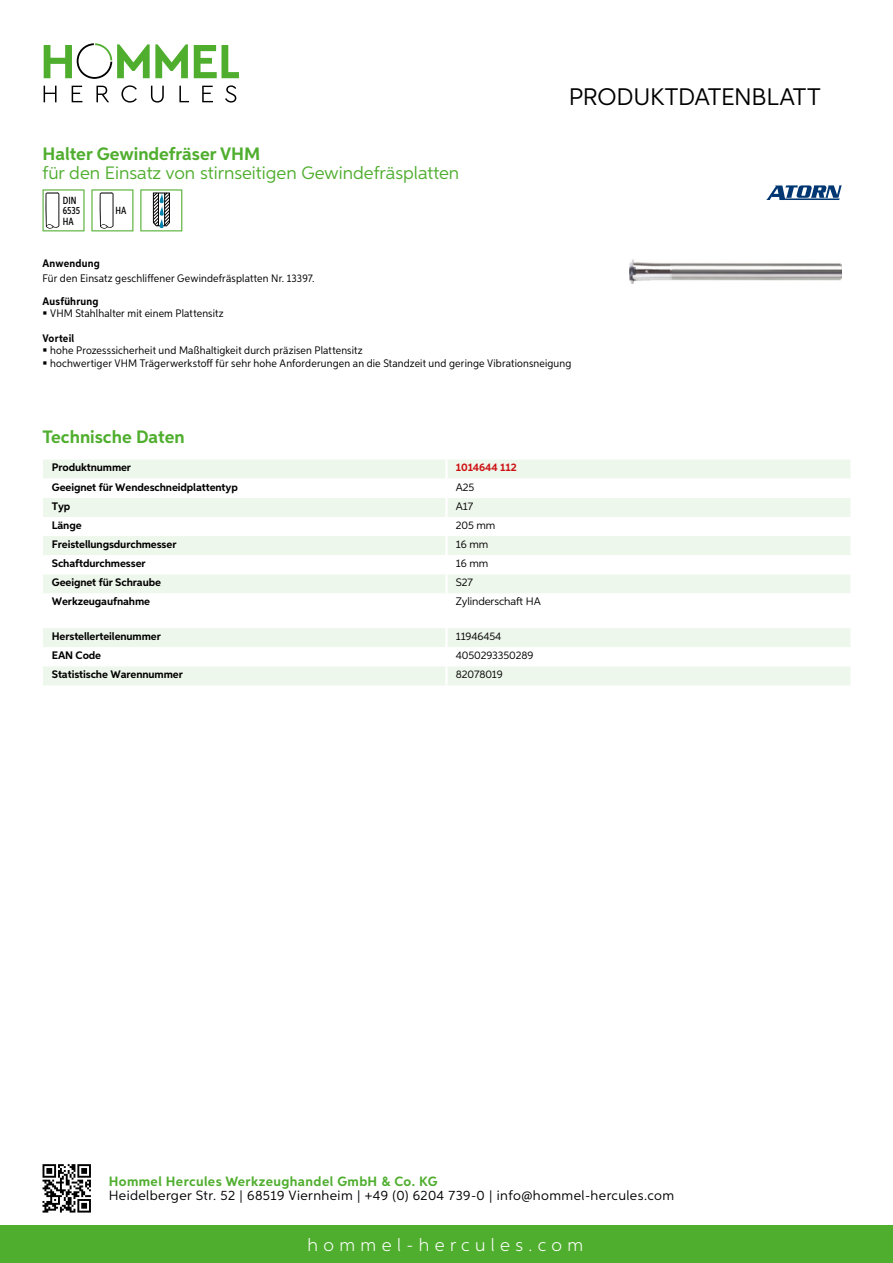
<style>
.page{position:relative;width:893px;height:1263px;background:#fff}
.page>*{position:absolute;margin:0;border:0;box-sizing:border-box;transform-origin:0 0}
.t1{font:24px "Aspira";letter-spacing:-.01em;color:#000}
.t2{font:18px "Aspira";color:#50ae2f}
.t3{font:700 18px "Aspira";color:#50ae2f}
.t4{font:300 18px "Aspira";letter-spacing:.3em;color:#fff}
.t5{font:13.5px "Aspira";letter-spacing:.03em;color:#000}
.t6{font:700 13.5px "Aspira";letter-spacing:.03em;color:#50ae2f}
.t7{font:10.95px/12.8px "Aspira Nar";letter-spacing:.015em;color:#000}
.t8{font:700 10.95px "Aspira";letter-spacing:-.01em;color:#000}
.t9{font:10.95px "Aspira";letter-spacing:-.01em;color:#000}
.t10{font:700 10.95px "Aspira Nar";letter-spacing:.02em;color:#000}
.t11{font:700 10.95px "Aspira";letter-spacing:-.01em;color:#cd1013}
.t12{font:500 10.35px/10.4px "Aspira XX Nar";color:#000}
</style>
<div class="page">
<div style="left:0;top:1226px;width:893px;height:37px;background:#50ae2f"></div>
<svg style="left:43px;top:1164px;width:48px;height:48px"></svg>
<svg style="left:194px;top:45px;width:45px;height:33px"></svg>
<svg style="left:44px;top:43px;width:144px;height:36px"></svg>
<svg style="left:44px;top:86px;width:13px;height:16px"></svg>
<svg style="left:72px;top:86px;width:10px;height:16px"></svg>
<svg style="left:96px;top:86px;width:13px;height:16px"></svg>
<svg style="left:121px;top:85px;width:16px;height:18px"></svg>
<svg style="left:151px;top:86px;width:13px;height:17px"></svg>
<svg style="left:179px;top:86px;width:10px;height:16px"></svg>
<svg style="left:202px;top:86px;width:11px;height:16px"></svg>
<svg style="left:225px;top:85px;width:11px;height:18px"></svg>
<div style="left:43px;top:460px;width:807px;height:18px;background:#eef7eb"></div>
<svg style="left:43px;top:498px;width:807px;height:95px;fill:#eef7eb"></svg>
<hr style="left:445px;top:459px;width:3px;height:20px;background:#fff">
<hr style="left:445px;top:498px;width:3px;height:19px;background:#fff">
<hr style="left:445px;top:517px;width:3px;height:19px;background:#fff">
<hr style="left:445px;top:536px;width:3px;height:19px;background:#fff">
<hr style="left:445px;top:555px;width:3px;height:19px;background:#fff">
<hr style="left:445px;top:574px;width:3px;height:19px;background:#fff">
<svg style="left:43px;top:628px;width:807px;height:57px"></svg>
<hr style="left:445px;top:666px;width:3px;height:19px;background:#fff">
<svg style="left:43px;top:189px;width:42px;height:42px"></svg>
<svg style="left:91px;top:189px;width:42px;height:42px"></svg>
<svg style="left:140px;top:189px;width:42px;height:42px"></svg>
<img style="left:629px;top:259px;width:213px;height:24px">
<svg style="left:766px;top:185px;width:76px;height:15px"></svg>
<h2 class="t3" style="left:43px;top:142px;width:219px">Halter Gewindefräser VHM</h2>
<h2 class="t2" style="left:43px;top:162px;width:418px">für den Einsatz von stirnseitigen Gewindefräsplatten</h2>
<p class="t12" style="left:63px;top:195px;width:19px">DIN<br>6535<br>HA</p>
<p class="t12" style="left:116px;top:205px;width:12px">HA</p>
<h1 class="t1" style="left:569px;top:82px;width:253px">Produktdatenblatt</h1>
<p class="t10" style="left:43px;top:257px;width:59px">Anwendung</p>
<p class="t7" style="left:43px;top:272px;width:273px">Für den Einsatz geschliffener Gewindefräsplatten Nr. 13397.</p>
<p class="t10" style="left:43px;top:294px;width:58px">Ausführung</p>
<p class="t7" style="left:50px;top:307px;width:175px">VHM Stahlhalter mit einem Plattensitz</p>
<p class="t10" style="left:43px;top:331px;width:33px">Vorteil</p>
<p class="t7" style="left:50px;top:344px;width:523px">hohe Prozesssicherheit und Maßhaltigkeit durch präzisen Plattensitz<br>hochwertiger VHM Trägerwerkstoff für sehr hohe Anforderungen an die Standzeit und geringe Vibrationsneigung</p>
<h2 class="t3" style="left:43px;top:425px;width:144px">Technische Daten</h2>
<p class="t8" style="left:52px;top:461px;width:81px">Produktnummer</p>
<p class="t11" style="left:456px;top:461px;width:62px">1014644 112</p>
<p class="t8" style="left:52px;top:480px;width:187px">Geeignet für Wendeschneidplattentyp</p>
<p class="t9" style="left:456px;top:480px;width:20px">A25</p>
<p class="t8" style="left:52px;top:499px;width:20px">Typ</p>
<p class="t9" style="left:456px;top:499px;width:19px">A17</p>
<p class="t8" style="left:52px;top:518px;width:31px">Länge</p>
<p class="t9" style="left:456px;top:518px;width:41px">205 mm</p>
<p class="t8" style="left:52px;top:537px;width:126px">Freistellungsdurchmesser</p>
<p class="t9" style="left:456px;top:537px;width:34px">16 mm</p>
<p class="t8" style="left:52px;top:557px;width:95px">Schaftdurchmesser</p>
<p class="t9" style="left:456px;top:557px;width:34px">16 mm</p>
<p class="t8" style="left:52px;top:576px;width:111px">Geeignet für Schraube</p>
<p class="t9" style="left:456px;top:576px;width:19px">S27</p>
<p class="t8" style="left:52px;top:595px;width:100px">Werkzeugaufnahme</p>
<p class="t9" style="left:456px;top:595px;width:86px">Zylinderschaft HA</p>
<p class="t8" style="left:52px;top:629px;width:111px">Herstellerteilenummer</p>
<p class="t9" style="left:456px;top:629px;width:47px">11946454</p>
<p class="t8" style="left:52px;top:648px;width:51px">EAN Code</p>
<p class="t9" style="left:456px;top:649px;width:79px">4050293350289</p>
<p class="t8" style="left:52px;top:668px;width:132px">Statistische Warennummer</p>
<p class="t9" style="left:456px;top:668px;width:48px">82078019</p>
<p class="t6" style="left:109px;top:1172px;width:330px">Hommel Hercules Werkzeughandel GmbH &amp; Co. KG</p>
<p class="t5" style="left:109px;top:1187px;width:567px">Heidelberger Str. 52 | 68519 Viernheim | +49 (0) 6204 739-0 | info@hommel-hercules.com</p>
<h2 class="t4" style="left:307px;top:1234px;width:277px">hommel-hercules.com</h2>
</div>
